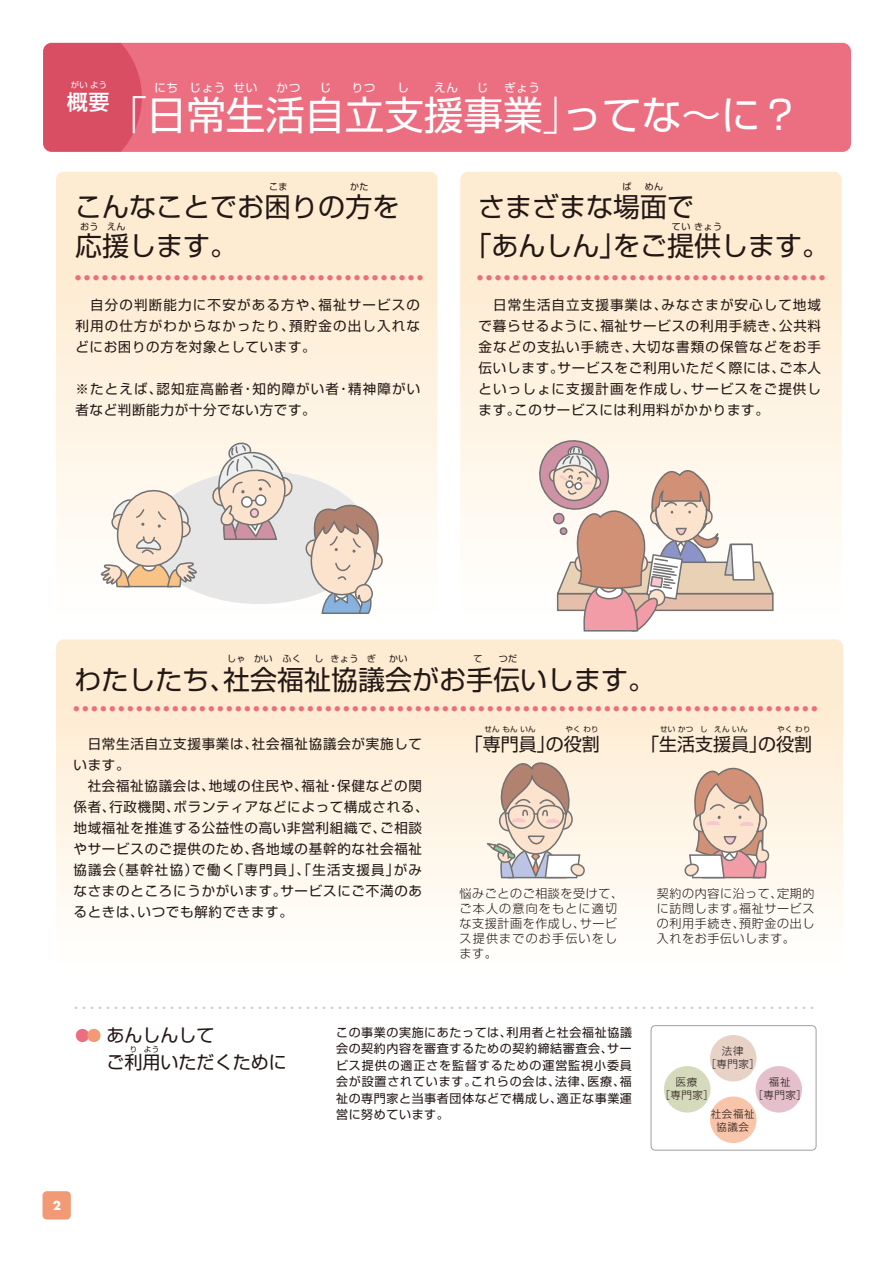
<style>
.page{position:relative;width:893px;height:1263px;background:#fff}
.page>*{position:absolute;margin:0;border:0;box-sizing:border-box;transform-origin:0 0}
.t1{font:39.6px "Shin Go Pro";color:#fff}
.t2{font:27px/39px "Shin Go Pro";color:#231815}
.t3{font:300 24px "Shin Go Pro";color:#c9c9ca}
.t4{font:500 21px "Shin Go Pro";color:#fff}
.t5{font:18px/27px "Shin Go Pro";color:#231815}
.t6{font:13.5px/21px "Shin Go Pro";letter-spacing:.055em;color:#231815;text-align:justify}
.t7{font:13.5px/21px "Shin Go Pro";letter-spacing:.085em;color:#231815}
.t8{font:12px/16.5px "Shin Go Pro";letter-spacing:.05em;color:#231815;text-align:justify}
.t9{font:300 12px/15px "Shin Go Pro";letter-spacing:.075em;color:#231815}
.t10{font:300 12px/15px "Shin Go Pro";letter-spacing:.05em;color:#231815;text-align:justify}
.t11{font:700 12px "Futura";color:#fff}
.t12{font:11.55px "Shin Go Pro";letter-spacing:.05em;color:#fff}
.t13{font:300 10.5px/13.5px "Shin Go Pro";letter-spacing:.05em;color:#231815;text-align:center}
.t14{font:9px "Shin Go Pro";letter-spacing:.05em;color:#231815}
.t15{font:8.25px "Shin Go Pro";color:#fff}
.t16{font:7.5px "Shin Go Pro";letter-spacing:.05em;color:#231815}
.t17{font:300 6px "Shin Go Pro";color:#ec6e81}
.s1{font-weight:300}
</style>
<div class="page">
<div style="left:142px;top:43px;width:709px;height:109px;background:#ec6e81"></div>
<svg style="left:43px;top:43px;width:99px;height:109px;background:#db5066"></svg>
<svg style="left:56px;top:172px;width:381px;height:432px;background:#fef1dd"></svg>
<svg style="left:56px;top:639px;width:787px;height:268px;background:#fef1de"></svg>
<svg style="left:460px;top:172px;width:382px;height:367px;background:#feefdb"></svg>
<div style="left:149px;top:470px;width:221px;height:134px;background:#e6e6e7;border-radius:50%"></div>
<div style="left:651px;top:1025px;width:165px;height:125px;border:1px solid #9f9fa0;border-radius:4px"></div>
<div style="left:76px;top:1029px;width:13px;height:13px;background:#ec6e81;border-radius:50%"></div>
<div style="left:87px;top:1029px;width:14px;height:13px;background:#f29a75;border-radius:50%"></div>
<div style="left:710px;top:1035px;width:46px;height:46px;background:#e8d2c7;border-radius:50%"></div>
<div style="left:664px;top:1066px;width:46px;height:46px;background:#d5dabc;border-radius:50%"></div>
<div style="left:755px;top:1066px;width:47px;height:46px;background:#e5c0cc;border-radius:50%"></div>
<div style="left:710px;top:1096px;width:46px;height:47px;background:#f8c5ab;border-radius:50%"></div>
<div style="left:43px;top:1191px;width:28px;height:28px;background:#f29a75;border-radius:4px"></div>
<svg style="left:211px;top:440px;width:82px;height:100px"></svg>
<svg style="left:306px;top:500px;width:78px;height:114px"></svg>
<svg style="left:100px;top:487px;width:97px;height:101px"></svg>
<svg style="left:536px;top:435px;width:239px;height:197px"></svg>
<svg style="left:682px;top:762px;width:89px;height:117px;background:#e2c6b7"></svg>
<svg style="left:483px;top:758px;width:104px;height:122px;background:#decfc2"></svg>
<p class="t15" style="left:71px;top:79px;width:38px">がいよう</p>
<p class="t4" style="left:67px;top:85px;width:44px">概要</p>
<p class="t12" style="left:154px;top:78px;width:104px">にち じょう せい</p>
<p class="t12" style="left:277px;top:78px;width:25px">かつ</p>
<p class="t12" style="left:320px;top:78px;width:13px">じ</p>
<p class="t12" style="left:352px;top:78px;width:25px">りつ</p>
<p class="t12" style="left:397px;top:78px;width:13px">し</p>
<p class="t12" style="left:434px;top:78px;width:25px">えん</p>
<p class="t12" style="left:477px;top:78px;width:13px">じ</p>
<p class="t12" style="left:504px;top:78px;width:37px">ぎょう</p>
<p class="t1" style="left:107px;top:83px;width:695px"><span class="s1">「</span>日常生活自立支援事業<span class="s1">」</span>ってな～に？</p>
<p class="t14" style="left:269px;top:179px;width:20px">こま</p>
<p class="t14" style="left:350px;top:179px;width:20px">かた</p>
<p class="t14" style="left:622px;top:179px;width:10px">ば</p>
<p class="t14" style="left:645px;top:179px;width:20px">めん</p>
<p class="t2" style="left:465px;top:184px;width:366px;text-indent:14px">さまざまな場面で<br>「あんしん」をご提供します。</p>
<p class="t6" style="left:479px;top:293px;width:344px">　日常生活自立支援事業は、みなさまが安心して地域で暮らせるように、福祉サービスの利用手続き、公共料金などの支払い手続き、大切な書類の保管などをお手伝いします。サービスをご利用いただく際には、ご本人といっしょに支援計画を作成し、サービスをご提供します。このサービスには利用料がかかります。</p>
<p class="t2" style="left:75px;top:184px;width:326px">こんなことでお困りの方を応援します。</p>
<p class="t6" style="left:75px;top:293px;width:346px">　自分の判断能力に不安がある方や、福祉サービスの利用の仕方がわからなかったり、預貯金の出し入れなどにお困りの方を対象としています。</p>
<p class="t7" style="left:75px;top:377px;width:346px">※たとえば、認知症高齢者・知的障がい者・精神障がい者など判断能力が十分でない方です。</p>
<p class="t14" style="left:80px;top:219px;width:47px">おう えん</p>
<p class="t14" style="left:672px;top:219px;width:52px">ていきょう</p>
<p class="t17" style="left:75px;top:273px;width:350px">●●●●●●●●●●●●●●●●●●●●●●●●●●●●●●●●●●●●●●●</p>
<p class="t17" style="left:477px;top:273px;width:350px">●●●●●●●●●●●●●●●●●●●●●●●●●●●●●●●●●●●●●●●</p>
<p class="t14" style="left:227px;top:652px;width:75px">しゃ かい ふく</p>
<p class="t14" style="left:314px;top:652px;width:63px">し きょう ぎ</p>
<p class="t14" style="left:389px;top:652px;width:20px">かい</p>
<p class="t14" style="left:473px;top:652px;width:10px">て</p>
<p class="t14" style="left:499px;top:652px;width:20px">つだ</p>
<p class="t2" style="left:75px;top:656px;width:582px">わたしたち、社会福祉協議会がお手伝いします。</p>
<p class="t17" style="left:74px;top:704px;width:745px">●●●●●●●●●●●●●●●●●●●●●●●●●●●●●●●●●●●●●●●●●●●●●●●●●●●●●●●●●●●●●●●●●●●●●●●●●●●●●●●●●●●</p>
<p class="t16" style="left:484px;top:723px;width:53px">せんもんいん</p>
<p class="t16" style="left:565px;top:723px;width:35px">やくわり</p>
<p class="t16" style="left:660px;top:723px;width:89px">せいかつ し えんいん</p>
<p class="t16" style="left:777px;top:723px;width:35px">やくわり</p>
<p class="t6" style="left:73px;top:732px;width:357px;text-align:left">　日常生活自立支援事業は、社会福祉協議会が実施しています。<br>　社会福祉協議会は、地域の住民や、福祉・保健などの関係者、行政機関、ボランティアなどによって構成される、地域福祉を推進する公益性の高い非営利組織で、ご相談やサービスのご提供のため、各地域の基幹的な社会福祉協議会（基幹社協）で働く「専門員」、「生活支援員」がみなさまのところにうかがいます。サービスにご不満のあるときは、いつでも解約できます。</p>
<p class="t5" style="left:465px;top:728px;width:136px">「専門員」の役割</p>
<p class="t5" style="left:641px;top:728px;width:172px">「生活支援員」の役割</p>
<p class="t9" style="left:460px;top:885px;width:165px">悩みごとのご相談を受けて、ご本人の意向をもとに適切な支援計画を作成し、サービス提供までのお手伝いをします。</p>
<p class="t10" style="left:657px;top:885px;width:159px">契約の内容に沿って、定期的に訪問します。福祉サービスの利用手続き、預貯金の出し入れをお手伝いします。</p>
<p class="t3" style="left:72px;top:989px;width:745px">…………………………………………………………………………………</p>
<p class="t11" style="left:53px;top:1197px;width:10px">2</p>
<p class="t5" style="left:107px;top:1020px;width:181px">あんしんして<br>ご利用いただくために</p>
<p class="t8" style="left:336px;top:1022px;width:297px">この事業の実施にあたっては、利用者と社会福祉協議会の契約内容を審査するための契約締結審査会、サービス提供の適正さを監督するための運営監視小委員会が設置されています。これらの会は、法律、医療、福祉の専門家と当事者団体などで構成し、適正な事業運営に努めています。</p>
<p class="t16" style="left:130px;top:1043px;width:31px">り よう</p>
<p class="t13" style="left:705px;top:1042px;width:56px">法律<br>［専門家］</p>
<p class="t13" style="left:711px;top:1105px;width:45px">社会福祉協議会</p>
<p class="t13" style="left:659px;top:1074px;width:56px">医療<br>［専門家］</p>
<p class="t13" style="left:752px;top:1074px;width:56px">福祉<br>［専門家］</p>
</div>
